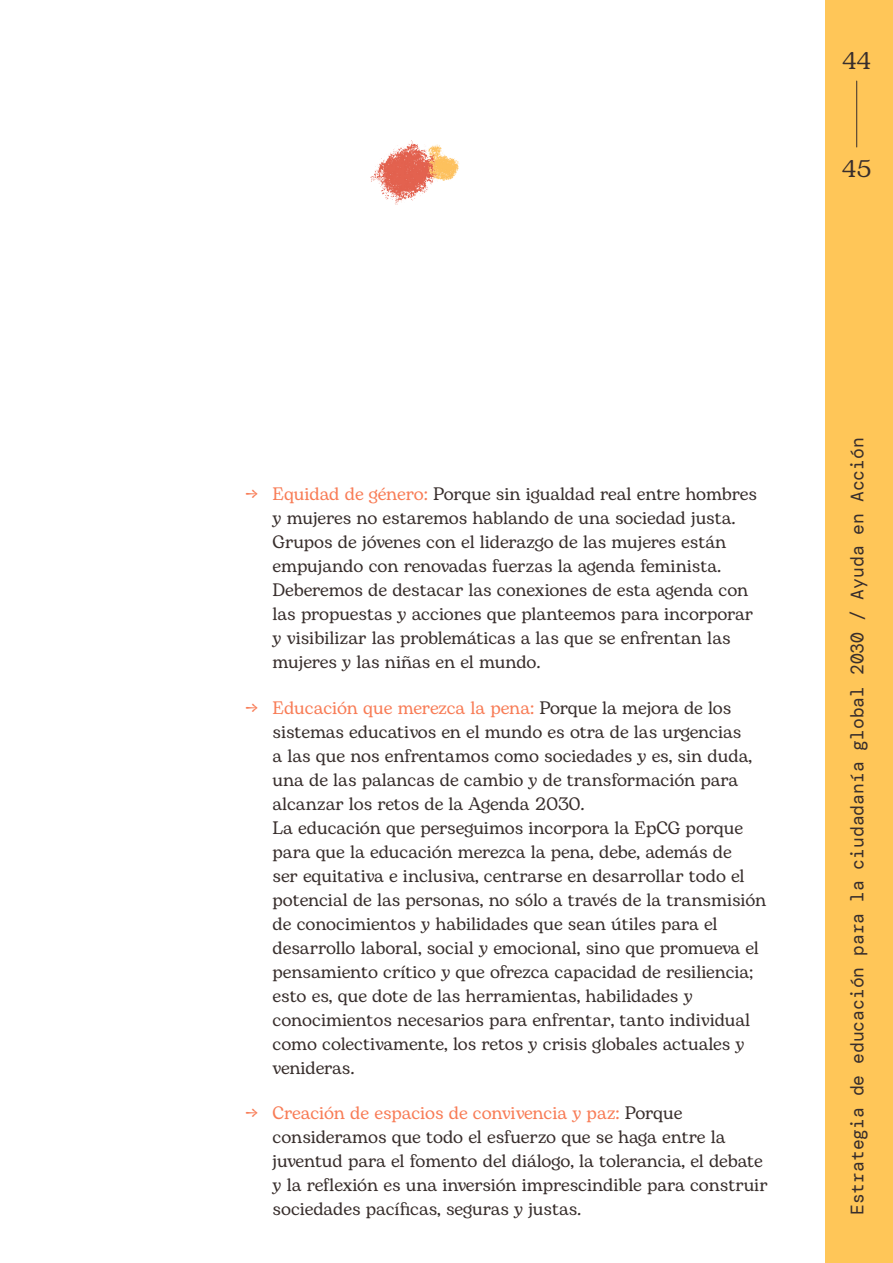
<style>
.page{position:relative;width:893px;height:1263px;background:#fff}
.page>*{position:absolute;margin:0;border:0;box-sizing:border-box;transform-origin:0 0}
.t1{font:24px "Bogart";color:#382e2c}
.t2{font:18px/24px "Bogart";color:#382e2c}
.t3{font:18px "DM Mono";color:#382e2c}
.s1{color:#f87c56}
</style>
<div class="page">
<div style="left:825px;top:0;width:68px;height:1263px;background:#ffc658"></div>
<img style="left:438px;top:145px;width:21px;height:35px">
<img style="left:370px;top:140px;width:68px;height:65px">
<hr style="left:856px;top:81px;width:1px;height:66px;background:#382e2c">
<h1 class="t1" style="left:842px;top:44px;width:30px">44</h1>
<h1 class="t1" style="left:842px;top:152px;width:31px">45</h1>
<p class="t2" style="left:273px;top:482px;width:486px;text-indent:-27px"><span class="s1">→ Equidad de género:</span> Porque sin igualdad real entre hombres y mujeres no estaremos hablando de una sociedad justa.<br>Grupos de jóvenes con el liderazgo de las mujeres están empujando con renovadas fuerzas la agenda feminista.<br>Deberemos de destacar las conexiones de esta agenda con las propuestas y acciones que planteemos para incorporar y visibilizar las problemáticas a las que se enfrentan las mujeres y las niñas en el mundo.</p>
<p class="t2" style="left:273px;top:695px;width:495px;text-indent:-27px"><span class="s1">→ Educación que merezca la pena:</span> Porque la mejora de los sistemas educativos en el mundo es otra de las urgencias<br>a las que nos enfrentamos como sociedades y es, sin duda, una de las palancas de cambio y de transformación para alcanzar los retos de la Agenda 2030.<br>La educación que perseguimos incorpora la EpCG porque para que la educación merezca la pena, debe, además de<br>ser equitativa e inclusiva, centrarse en desarrollar todo el potencial de las personas, no sólo a través de la transmisión de conocimientos y habilidades que sean útiles para el desarrollo laboral, social y emocional, sino que promueva el pensamiento crítico y que ofrezca capacidad de resiliencia; esto es, que dote de las herramientas, habilidades y conocimientos necesarios para enfrentar, tanto individual como colectivamente, los retos y crisis globales actuales y venideras.</p>
<p class="t2" style="left:273px;top:1101px;width:496px;text-indent:-27px"><span class="s1">→ Creación de espacios de convivencia y paz:</span> Porque consideramos que todo el esfuerzo que se haga entre la juventud para el fomento del diálogo, la tolerancia, el debate y la reflexión es una inversión imprescindible para construir sociedades pacíficas, seguras y justas.</p>
<p class="t3" style="left:846px;top:1215px;width:779px;rotate:-90deg">Estrategia de educación para la ciudadanía global 2030 / Ayuda en Acción</p>
</div>
